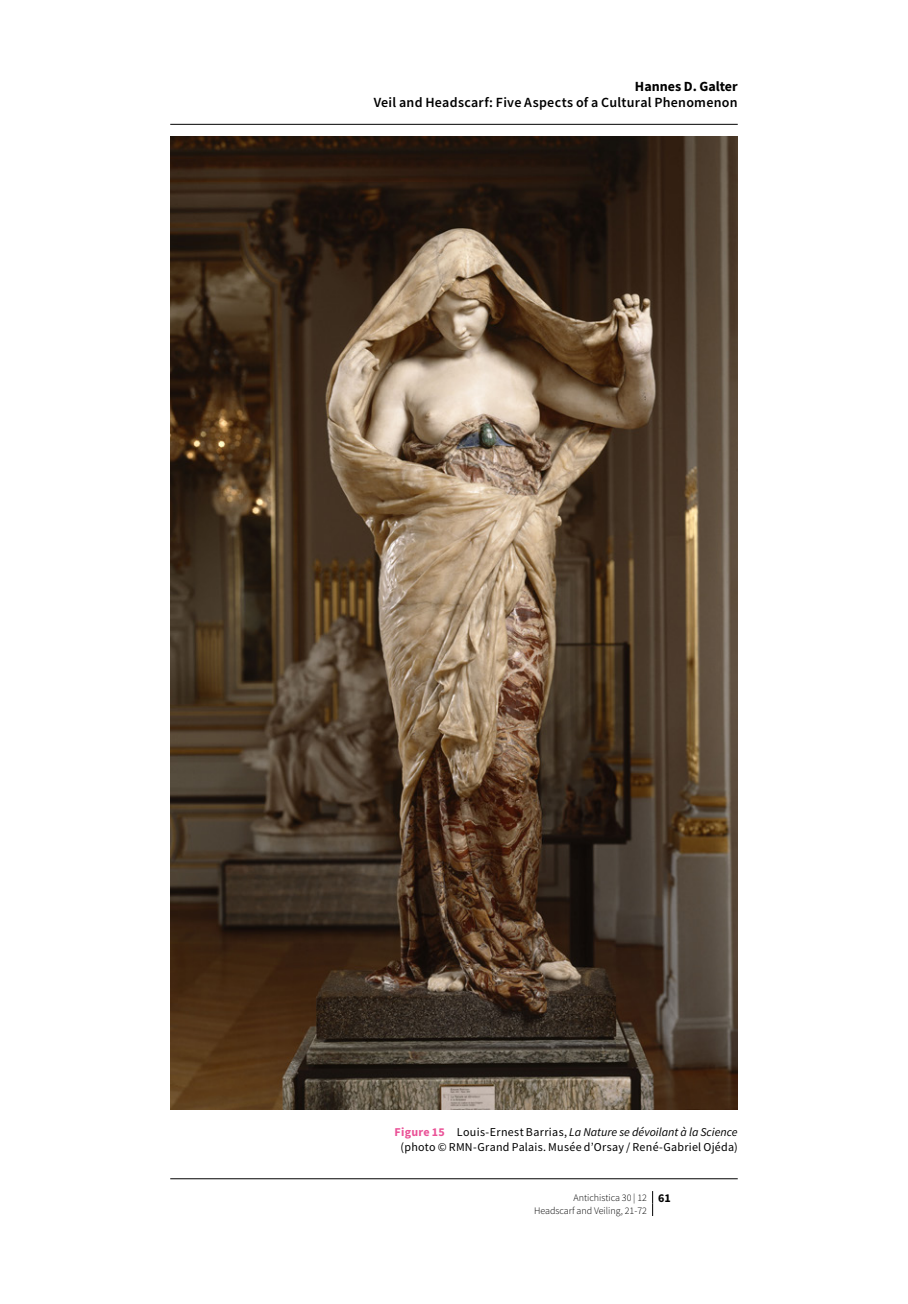
<style>
.page{position:relative;width:908px;height:1304px;background:#fff}
.page>*{position:absolute;margin:0;border:0;box-sizing:border-box;transform-origin:0 0}
.t1{font:600 14px "Source Sans Pro";letter-spacing:.02em;color:#000}
.t2{font:700 14px "Source Sans Pro";color:#000}
.t3{font:12px/15.2px "Source Sans Pro";letter-spacing:.02em;color:#000;text-align:center}
.t4{font:300 10px/12.4px "Source Sans Pro";color:#000}
.s1{font-weight:700;color:#ea5297}
.s2{font-style:italic}
.s3{font-weight:700;font-size:12px}
</style>
<div class="page">
<svg style="left:652px;top:1191px;width:1px;height:25px"></svg>
<img style="left:170px;top:136px;width:567px;height:974px">
<hr style="left:170px;top:124px;width:567px;height:1px;background:#000">
<hr style="left:170px;top:1178px;width:567px;height:1px;background:#000">
<p class="t2" style="left:634px;top:77px;width:104px">Hannes D. Galter</p>
<p class="t1" style="left:373px;top:94px;width:365px">Veil and Headscarf: Five Aspects of a Cultural Phenomenon</p>
<p class="t3" style="left:394px;top:1125px;width:344px"><span class="s1">Figure 15</span> Louis-Ernest Barrias, <span class="s2">La Nature se dévoilant à la Science </span>(photo © RMN-Grand Palais. Musée d’Orsay / René-Gabriel Ojéda)</p>
<p class="t4" style="left:534px;top:1191px;width:138px;text-indent:39px">Antichistica 30 | 12 <span class="s3">61<br></span>Headscarf and Veiling, 21-72</p>
</div>
